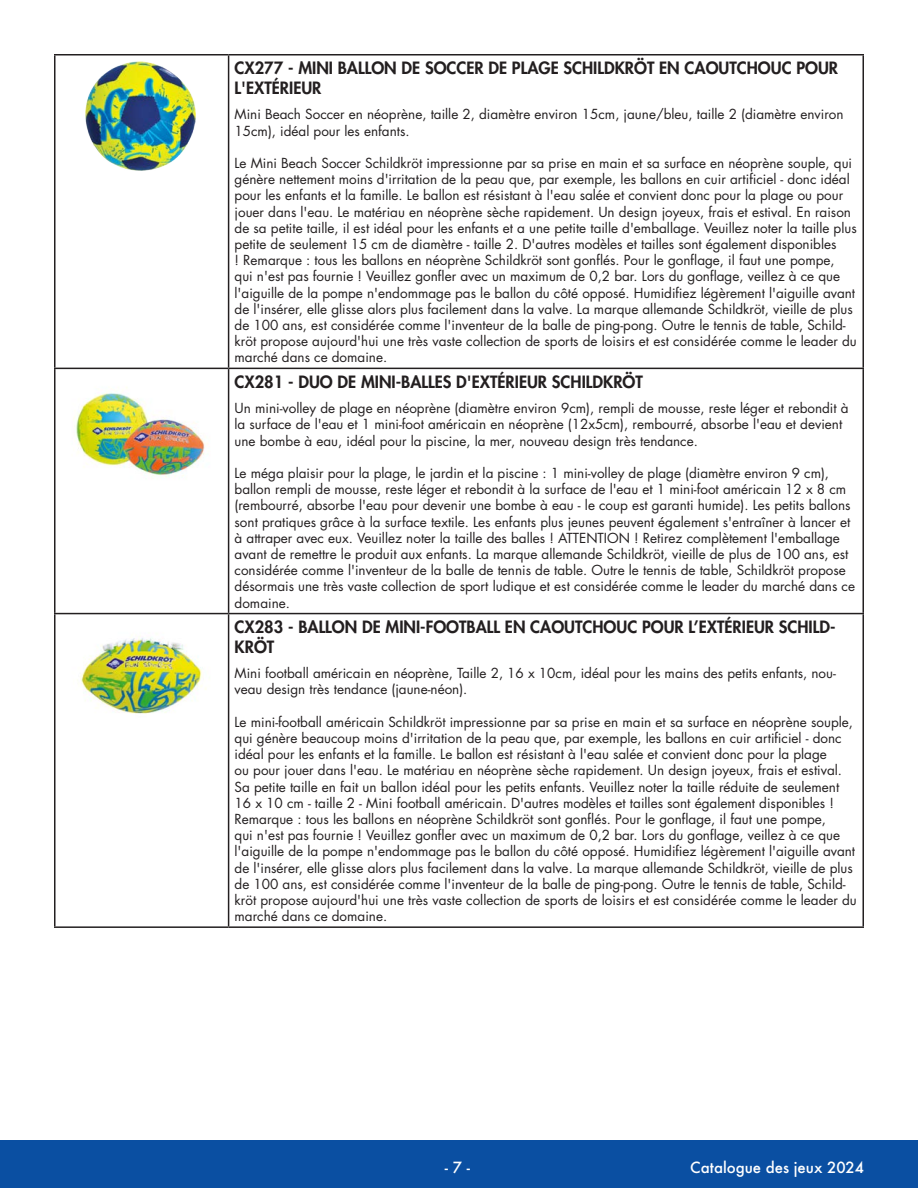
<style>
.page{position:relative;width:918px;height:1188px;background:#fff}
.page>*{position:absolute;margin:0;border:0;box-sizing:border-box;transform-origin:0 0}
.Body{font:800 16.5px/19.8px "Futura Std";color:#231f20}
.t1{font:500 15px "Futura";color:#fff}
.Body-2{font:13.5px/16.2px "Futura Std";color:#231f20}
</style>
<div class="page">
<div style="left:0;top:1140px;width:918px;height:48px;background:#0a4fa2"></div>
<hr style="left:54px;top:54px;width:175px;height:2px;background:#231f20">
<hr style="left:54px;top:56px;width:2px;height:312px;background:#231f20">
<hr style="left:229px;top:54px;width:635px;height:2px;background:#231f20">
<hr style="left:228px;top:56px;width:1px;height:312px;background:#231f20">
<hr style="left:862px;top:56px;width:2px;height:312px;background:#231f20">
<hr style="left:54px;top:368px;width:175px;height:1px;background:#231f20">
<hr style="left:54px;top:369px;width:2px;height:244px;background:#231f20">
<hr style="left:229px;top:368px;width:635px;height:1px;background:#231f20">
<hr style="left:228px;top:369px;width:1px;height:244px;background:#231f20">
<hr style="left:862px;top:369px;width:2px;height:244px;background:#231f20">
<hr style="left:54px;top:613px;width:175px;height:1px;background:#231f20">
<hr style="left:54px;top:614px;width:2px;height:312px;background:#231f20">
<hr style="left:229px;top:613px;width:635px;height:1px;background:#231f20">
<hr style="left:228px;top:614px;width:1px;height:312px;background:#231f20">
<hr style="left:862px;top:614px;width:2px;height:312px;background:#231f20">
<hr style="left:54px;top:926px;width:175px;height:2px;background:#231f20">
<hr style="left:229px;top:926px;width:635px;height:2px;background:#231f20">
<img style="left:86px;top:61px;width:110px;height:110px">
<img style="left:73px;top:387px;width:135px;height:91px">
<img style="left:80px;top:636px;width:126px;height:78px">
<p class="Body" style="left:235px;top:58px;width:605px">CX277 - MINI BALLON DE SOCCER DE PLAGE SCHILDKRÖT EN CAOUTCHOUC POUR<br>L'EXTÉRIEUR</p>
<p class="Body-2" style="left:235px;top:106px;width:610px">Mini Beach Soccer en néoprène, taille 2, diamètre environ 15cm, jaune/bleu, taille 2 (diamètre environ<br>15cm), idéal pour les enfants.</p>
<p class="Body-2" style="left:235px;top:155px;width:624px">Le Mini Beach Soccer Schildkröt impressionne par sa prise en main et sa surface en néoprène souple, qui génère nettement moins d'irritation de la peau que, par exemple, les ballons en cuir artificiel - donc idéal pour les enfants et la famille. Le ballon est résistant à l'eau salée et convient donc pour la plage ou pour jouer dans l'eau. Le matériau en néoprène sèche rapidement. Un design joyeux, frais et estival. En raison de sa petite taille, il est idéal pour les enfants et a une petite taille d'emballage. Veuillez noter la taille plus petite de seulement 15 cm de diamètre - taille 2. D'autres modèles et tailles sont également disponibles<br>! Remarque : tous les ballons en néoprène Schildkröt sont gonflés. Pour le gonflage, il faut une pompe,<br>qui n'est pas fournie ! Veuillez gonfler avec un maximum de 0,2 bar. Lors du gonflage, veillez à ce que l'aiguille de la pompe n'endommage pas le ballon du côté opposé. Humidifiez légèrement l'aiguille avant de l'insérer, elle glisse alors plus facilement dans la valve. La marque allemande Schildkröt, vieille de plus de 100 ans, est considérée comme l'inventeur de la balle de ping-pong. Outre le tennis de table, Schild&shy;kröt propose aujourd'hui une très vaste collection de sports de loisirs et est considérée comme le leader du marché dans ce domaine.</p>
<p class="Body" style="left:235px;top:372px;width:410px">CX281 - DUO DE MINI-BALLES D'EXTÉRIEUR SCHILDKRÖT</p>
<p class="Body-2" style="left:235px;top:400px;width:616px">Un mini-volley de plage en néoprène (diamètre environ 9cm), rempli de mousse, reste léger et rebondit à la surface de l'eau et 1 mini-foot américain en néoprène (12x5cm), rembourré, absorbe l'eau et devient une bombe à eau, idéal pour la piscine, la mer, nouveau design très tendance.</p>
<p class="Body-2" style="left:235px;top:465px;width:622px">Le méga plaisir pour la plage, le jardin et la piscine : 1 mini-volley de plage (diamètre environ 9 cm), ballon rempli de mousse, reste léger et rebondit à la surface de l'eau et 1 mini-foot américain 12 x 8 cm (rembourré, absorbe l'eau pour devenir une bombe à eau - le coup est garanti humide). Les petits ballons sont pratiques grâce à la surface textile. Les enfants plus jeunes peuvent également s'entraîner à lancer et à attraper avec eux. Veuillez noter la taille des balles ! ATTENTION ! Retirez complètement l'emballage avant de remettre le produit aux enfants. La marque allemande Schildkröt, vieille de plus de 100 ans, est considérée comme l'inventeur de la balle de tennis de table. Outre le tennis de table, Schildkröt propose désormais une très vaste collection de sport ludique et est considérée comme le leader du marché dans ce domaine.</p>
<p class="Body" style="left:235px;top:617px;width:602px">CX283 - BALLON DE MINI-FOOTBALL EN CAOUTCHOUC POUR L’EXTÉRIEUR SCHILD-<br>KRÖT</p>
<p class="Body-2" style="left:235px;top:665px;width:603px">Mini football américain en néoprène, Taille 2, 16 x 10cm, idéal pour les mains des petits enfants, nou&shy;veau design très tendance (jaune-néon).</p>
<p class="Body-2" style="left:235px;top:714px;width:624px">Le mini-football américain Schildkröt impressionne par sa prise en main et sa surface en néoprène souple, qui génère beaucoup moins d'irritation de la peau que, par exemple, les ballons en cuir artificiel - donc idéal pour les enfants et la famille. Le ballon est résistant à l'eau salée et convient donc pour la plage<br>ou pour jouer dans l'eau. Le matériau en néoprène sèche rapidement. Un design joyeux, frais et estival.<br>Sa petite taille en fait un ballon idéal pour les petits enfants. Veuillez noter la taille réduite de seulement 16 x 10 cm - taille 2 - Mini football américain. D'autres modèles et tailles sont également disponibles !<br>Remarque : tous les ballons en néoprène Schildkröt sont gonflés. Pour le gonflage, il faut une pompe,<br>qui n'est pas fournie ! Veuillez gonfler avec un maximum de 0,2 bar. Lors du gonflage, veillez à ce que l'aiguille de la pompe n'endommage pas le ballon du côté opposé. Humidifiez légèrement l'aiguille avant de l'insérer, elle glisse alors plus facilement dans la valve. La marque allemande Schildkröt, vieille de plus de 100 ans, est considérée comme l'inventeur de la balle de ping-pong. Outre le tennis de table, Schild&shy;kröt propose aujourd'hui une très vaste collection de sports de loisirs et est considérée comme le leader du marché dans ce domaine.</p>
<p class="t1" style="left:445px;top:1158px;width:27px">- 7 -</p>
<p class="t1" style="left:690px;top:1158px;width:175px">Catalogue des jeux 2024</p>
</div>
